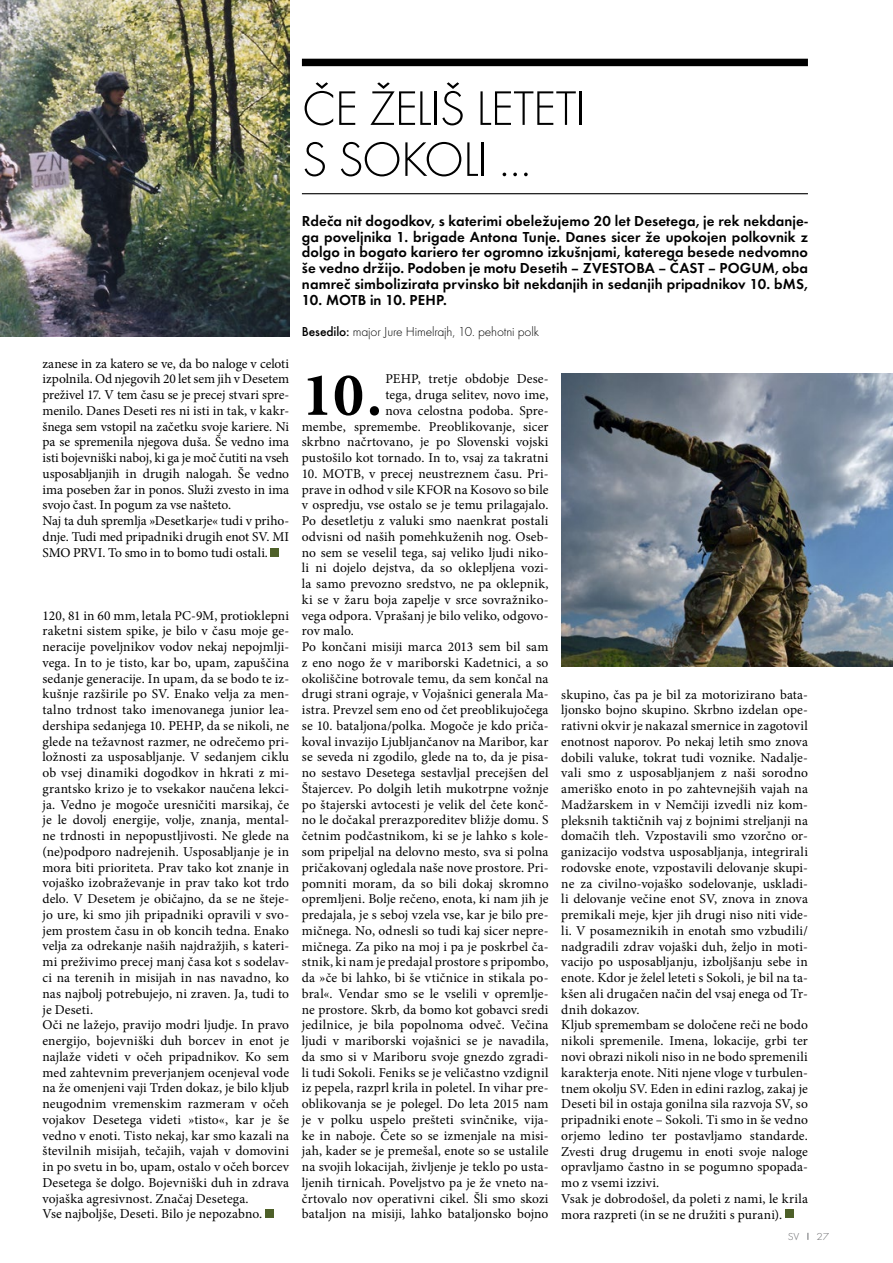
<style>
.page{position:relative;width:893px;height:1263px;background:#fff}
.page>*{position:absolute;margin:0;border:0;box-sizing:border-box;transform-origin:0 0}
.t1{font:700 61.95px "Minion Pro";color:#000}
.t2{font:50.25px/51px "Futura TEE Ligh";letter-spacing:-.025em;color:#000}
.t3{font:600 15px/15.8px "Futura TEE";letter-spacing:.01em;color:#000;text-align:justify}
.t4{font:13.5px/15.8px "Minion Pro";letter-spacing:.005em;color:#000}
.t5{font:13.5px "Futura TEE Ligh";letter-spacing:-.01em;color:#000}
.t6{font:10.5px "Futura TEE Ligh";color:#6d6e71;scale:1.1 1}
.s1{font-family:"Futura TEE";font-weight:500}
</style>
<div class="page">
<img style="left:0;top:0;width:289px;height:336px">
<hr style="left:302px;top:193px;width:506px;height:1px;background:#000">
<div style="left:302px;top:59px;width:506px;height:7px;background:#000"></div>
<div style="left:785px;top:1210px;width:9px;height:8px;background:#4e6029"></div>
<div style="left:271px;top:548px;width:8px;height:9px;background:#4e6029"></div>
<div style="left:265px;top:1210px;width:9px;height:8px;background:#4e6029"></div>
<img style="left:561px;top:374px;width:332px;height:293px">
<p class="t4" style="left:43px;top:355px;width:248px">zanese in za katero se ve, da bo naloge v celoti izpolnila. Od njegovih 20 let sem jih v Desetem preživel 17. V tem času se je precej stvari spre&shy;menilo. Danes Deseti res ni isti in tak, v kakr&shy;šnega sem vstopil na začetku svoje kariere. Ni pa se spremenila njegova duša. Še vedno ima isti bojevniški naboj, ki ga je moč čutiti na vseh usposabljanjih in drugih nalogah. Še vedno ima poseben žar in ponos. Služi zvesto in ima svojo čast. In pogum za vse našteto.<br>Naj ta duh spremlja »Desetkarje« tudi v priho&shy;dnje. Tudi med pripadniki drugih enot SV. MI SMO PRVI. To smo in to bomo tudi ostali.</p>
<p class="t4" style="left:43px;top:607px;width:248px">120, 81 in 60 mm, letala PC-9M, protioklepni raketni sistem spike, je bilo v času moje ge&shy;neracije poveljnikov vodov nekaj nepojmlji&shy;vega. In to je tisto, kar bo, upam, zapuščina sedanje generacije. In upam, da se bodo te iz&shy;kušnje razširile po SV. Enako velja za men&shy;talno trdnost tako imenovanega junior lea&shy;dershipa sedanjega 10. PEHP, da se nikoli, ne glede na težavnost razmer, ne odrečemo pri&shy;ložnosti za usposabljanje. V sedanjem ciklu ob vsej dinamiki dogodkov in hkrati z mi&shy;grantsko krizo je to vsekakor naučena lekci&shy;ja. Vedno je mogoče uresničiti marsikaj, če je le dovolj energije, volje, znanja, mental&shy;ne trdnosti in nepopustljivosti. Ne glede na (ne)podporo nadrejenih. Usposabljanje je in mora biti prioriteta. Prav tako kot znanje in vojaško izobraževanje in prav tako kot trdo delo. V Desetem je običajno, da se ne šteje&shy;jo ure, ki smo jih pripadniki opravili v svo&shy;jem prostem času in ob koncih tedna. Enako velja za odrekanje naših najdražjih, s kateri&shy;mi preživimo precej manj časa kot s sodelav&shy;ci na terenih in misijah in nas navadno, ko nas najbolj potrebujejo, ni zraven. Ja, tudi to je Deseti.<br>Oči ne lažejo, pravijo modri ljudje. In pravo energijo, bojevniški duh borcev in enot je najlaže videti v očeh pripadnikov. Ko sem med zahtevnim preverjanjem ocenjeval vode na že omenjeni vaji Trden dokaz, je bilo kljub neugodnim vremenskim razmeram v očeh vojakov Desetega videti »tisto«, kar je še vedno v enoti. Tisto nekaj, kar smo kazali na številnih misijah, tečajih, vajah v domovini in po svetu in bo, upam, ostalo v očeh borcev Desetega še dolgo. Bojevniški duh in zdrava vojaška agresivnost. Značaj Desetega.<br>Vse najboljše, Deseti. Bilo je nepozabno.</p>
<h2 class="t2" style="left:302px;top:83px;width:286px">ČE ŽELIŠ LETETI<br>S SOKOLI …</h2>
<p class="t3" style="left:302px;top:213px;width:507px">Rdeča nit dogodkov, s katerimi obeležujemo 20 let Desetega, je rek nekdanje&shy;ga poveljnika 1. brigade Antona Tunje. Danes sicer že upokojen polkovnik z dolgo in bogato kariero ter ogromno izkušnjami, katerega besede nedvomno še vedno držijo. Podoben je motu Desetih – ZVESTOBA – ČAST – POGUM, oba namreč simbolizirata prvinsko bit nekdanjih in sedanjih pripadnikov 10. bMS,</p>
<p class="t3" style="left:302px;top:291px;width:146px">10. MOTB in 10. PEHP.</p>
<p class="t5" style="left:302px;top:324px;width:239px"><span class="s1">Besedilo:</span> major Jure Himelrajh, 10. pehotni polk</p>
<h1 class="t1" style="left:302px;top:351px;width:82px">10.</h1>
<p class="t4" style="left:302px;top:371px;width:248px;text-align:right">PEHP, tretje obdobje Dese-<br>tega, druga selitev, novo ime,<br>nova celostna podoba. Spre-<br>membe, spremembe. Preoblikovanje, sicer skrbno načrtovano, je po Slovenski vojski pustošilo kot tornado. In to, vsaj za takratni</p>
<p class="t4" style="left:302px;top:466px;width:248px">10. MOTB, v precej neustreznem času. Pri&shy;prave in odhod v sile KFOR na Kosovo so bile v ospredju, vse ostalo se je temu prilagajalo.<br>Po desetletju z valuki smo naenkrat postali odvisni od naših pomehkuženih nog. Oseb&shy;no sem se veselil tega, saj veliko ljudi niko&shy;li ni dojelo dejstva, da so oklepljena vozi&shy;la samo prevozno sredstvo, ne pa oklepnik, ki se v žaru boja zapelje v srce sovražniko&shy;vega odpora. Vprašanj je bilo veliko, odgovo&shy;rov malo.<br>Po končani misiji marca 2013 sem bil sam z eno nogo že v mariborski Kadetnici, a so okoliščine botrovale temu, da sem končal na drugi strani ograje, v Vojašnici generala Ma&shy;istra. Prevzel sem eno od čet preoblikujočega se 10. bataljona/polka. Mogoče je kdo priča&shy;koval invazijo Ljubljančanov na Maribor, kar se seveda ni zgodilo, glede na to, da je pisa&shy;no sestavo Desetega sestavljal precejšen del Štajercev. Po dolgih letih mukotrpne vožnje po štajerski avtocesti je velik del čete konč&shy;no le dočakal prerazporeditev bližje domu. S četnim podčastnikom, ki se je lahko s kole&shy;som pripeljal na delovno mesto, sva si polna pričakovanj ogledala naše nove prostore. Pri&shy;pomniti moram, da so bili dokaj skromno opremljeni. Bolje rečeno, enota, ki nam jih je predajala, je s seboj vzela vse, kar je bilo pre&shy;mičnega. No, odnesli so tudi kaj sicer nepre&shy;mičnega. Za piko na moj i pa je poskrbel ča&shy;stnik, ki nam je predajal prostore s pripombo, da »če bi lahko, bi še vtičnice in stikala po&shy;bral«. Vendar smo se le vselili v opremlje&shy;ne prostore. Skrb, da bomo kot gobavci sredi jedilnice, je bila popolnoma odveč. Večina ljudi v mariborski vojašnici se je navadila, da smo si v Mariboru svoje gnezdo zgradi&shy;li tudi Sokoli. Feniks se je veličastno vzdignil iz pepela, razprl krila in poletel. In vihar pre&shy;oblikovanja se je polegel. Do leta 2015 nam je v polku uspelo prešteti svinčnike, vija&shy;ke in naboje. Čete so se izmenjale na misi&shy;jah, kader se je premešal, enote so se ustalile na svojih lokacijah, življenje je teklo po usta&shy;ljenih tirnicah. Poveljstvo pa je že vneto na&shy;črtovalo nov operativni cikel. Šli smo skozi bataljon na misiji, lahko bataljonsko bojno</p>
<p class="t4" style="left:561px;top:686px;width:248px">skupino, čas pa je bil za motorizirano bata&shy;ljonsko bojno skupino. Skrbno izdelan ope&shy;rativni okvir je nakazal smernice in zagotovil enotnost naporov. Po nekaj letih smo znova dobili valuke, tokrat tudi voznike. Nadalje&shy;vali smo z usposabljanjem z naši sorodno ameriško enoto in po zahtevnejših vajah na Madžarskem in v Nemčiji izvedli niz kom&shy;pleksnih taktičnih vaj z bojnimi streljanji na domačih tleh. Vzpostavili smo vzorčno or&shy;ganizacijo vodstva usposabljanja, integrirali rodovske enote, vzpostavili delovanje skupi&shy;ne za civilno-vojaško sodelovanje, uskladi&shy;li delovanje večine enot SV, znova in znova premikali meje, kjer jih drugi niso niti vide&shy;li. V posameznikih in enotah smo vzbudili/ nadgradili zdrav vojaški duh, željo in moti&shy;vacijo po usposabljanju, izboljšanju sebe in enote. Kdor je želel leteti s Sokoli, je bil na ta&shy;kšen ali drugačen način del vsaj enega od Tr&shy;dnih dokazov.<br>Kljub spremembam se določene reči ne bodo nikoli spremenile. Imena, lokacije, grbi ter novi obrazi nikoli niso in ne bodo spremenili karakterja enote. Niti njene vloge v turbulen&shy;tnem okolju SV. Eden in edini razlog, zakaj je Deseti bil in ostaja gonilna sila razvoja SV, so pripadniki enote – Sokoli. Ti smo in še vedno orjemo ledino ter postavljamo standarde.<br>Zvesti drug drugemu in enoti svoje naloge opravljamo častno in se pogumno spopada&shy;mo z vsemi izzivi.<br>Vsak je dobrodošel, da poleti z nami, le krila mora razpreti (in se ne družiti s purani).</p>
<p class="t6" style="left:788px;top:1230px;width:12px">SV</p>
<p class="t6" style="left:816px;top:1230px;width:13px">27</p>
</div>
